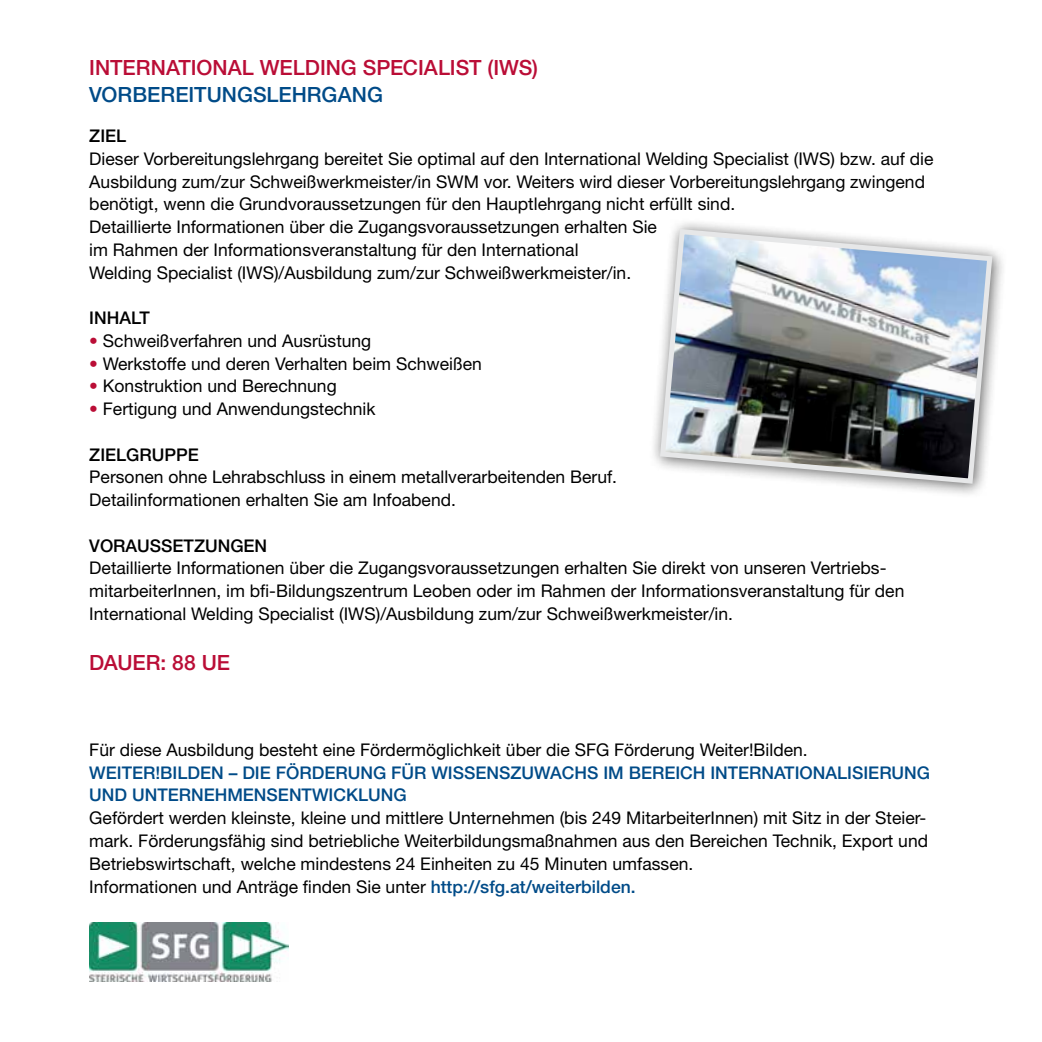
<style>
.page{position:relative;width:1042px;height:1042px;background:#fff}
.page>*{position:absolute;margin:0;border:0;box-sizing:border-box;transform-origin:0 0}
.t1{font:500 21px "Helvetica Neue LT Std";color:#ba0d36}
.t2{font:500 21px "Helvetica Neue LT Std";color:#004b88}
.t3{font:17.5px/22.8px "Helvetica Neue LT Std";color:#000}
.t4{font:500 17.5px/22.8px "Helvetica Neue LT Std";color:#004b88}
.t5{font:500 17.5px "Helvetica Neue LT Std";color:#000}
.s1{color:#ba0d36}
.s2{font-weight:500;color:#004b88}
</style>
<div class="page">
<img style="left:89px;top:922px;width:200px;height:60px">
<div style="left:649px;top:218px;width:358px;height:280px;background:#000;opacity:.6"></div>
<img style="left:657px;top:226px;width:338px;height:260px">
<p class="t1" style="left:89px;top:55px;width:450px">INTERNATIONAL WELDING SPECIALIST (IWS)</p>
<p class="t2" style="left:89px;top:82px;width:295px">VORBEREITUNGSLEHRGANG</p>
<p class="t5" style="left:89px;top:125px;width:38px">ZIEL</p>
<p class="t3" style="left:89px;top:147px;width:846px">Dieser Vorbereitungslehrgang bereitet Sie optimal auf den International Welding Specialist (IWS) bzw. auf die Ausbildung zum/zur Schweißwerkmeister/in SWM vor. Weiters wird dieser Vorbereitungslehrgang zwingend benötigt, wenn die Grundvoraussetzungen für den Hauptlehrgang nicht erfüllt sind.<br>Detaillierte Informationen über die Zugangsvoraussetzungen erhalten Sie<br>im Rahmen der Informationsveranstaltung für den International<br>Welding Specialist (IWS)/Ausbildung zum/zur Schweißwerkmeister/in.</p>
<p class="t5" style="left:89px;top:307px;width:62px">INHALT</p>
<p class="t3" style="left:89px;top:329px;width:283px"><span class="s1">•</span> Schweißverfahren und Ausrüstung</p>
<p class="t3" style="left:89px;top:352px;width:394px"><span class="s1">•</span> Werkstoffe und deren Verhalten beim Schweißen</p>
<p class="t3" style="left:89px;top:374px;width:249px"><span class="s1">•</span> Konstruktion und Berechnung</p>
<p class="t3" style="left:89px;top:397px;width:288px"><span class="s1">•</span> Fertigung und Anwendungstechnik</p>
<p class="t5" style="left:89px;top:444px;width:111px">ZIELGRUPPE</p>
<p class="t3" style="left:89px;top:465px;width:529px">Personen ohne Lehrabschluss in einem metallverarbeitenden Beruf.<br>Detailinformationen erhalten Sie am Infoabend.</p>
<p class="t5" style="left:89px;top:535px;width:179px">VORAUSSETZUNGEN</p>
<p class="t3" style="left:89px;top:556px;width:816px">Detaillierte Informationen über die Zugangsvoraussetzungen erhalten Sie direkt von unseren Vertriebs&shy;mitarbeiterInnen, im bfi-Bildungszentrum Leoben oder im Rahmen der Informationsveranstaltung für den<br>International Welding Specialist (IWS)/Ausbildung zum/zur Schweißwerkmeister/in.</p>
<p class="t1" style="left:89px;top:650px;width:127px">DAUER: 88 UE</p>
<p class="t3" style="left:89px;top:738px;width:720px">Für diese Ausbildung besteht eine Fördermöglichkeit über die SFG Förderung Weiter!Bilden.</p>
<p class="t4" style="left:89px;top:761px;width:842px">WEITER!BI LDEN – DI E FÖRDERUNG FÜR WISSENSZUWACHS IM BEREICH INTERNATIONALISI ERUNG<br>UND UNTERNEHMENSENTWICKLUNG</p>
<p class="t3" style="left:89px;top:806px;width:840px">Gefördert werden kleinste, kleine und mittlere Unternehmen (bis 249 MitarbeiterInnen) mit Sitz in der Steier&shy;mark. Förderungsfähig sind betriebliche Weiterbildungsmaßnahmen aus den Bereichen Technik, Export und Betriebswirtschaft, welche mindestens 24 Einheiten zu 45 Minuten umfassen.<br>Informationen und Anträge finden Sie unter <span class="s2">HTTP://SFG.AT/WEITERBILDEN.</span></p>
</div>
